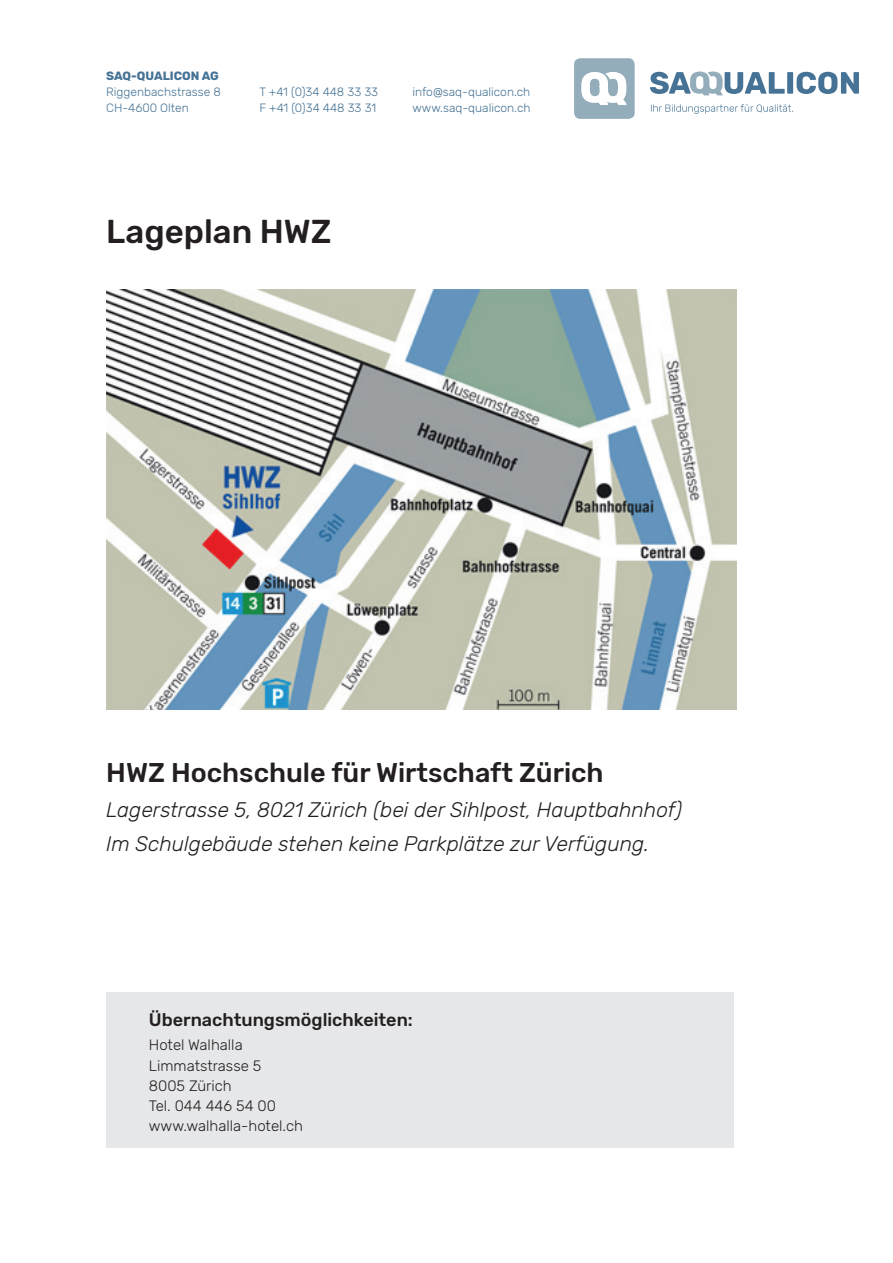
<style>
.page{position:relative;width:893px;height:1263px;background:#fff}
.page>*{position:absolute;margin:0;border:0;box-sizing:border-box;transform-origin:0 0}
.t1{font:500 33px "Rubik";color:#231f20}
.t2{font:500 27px "Rubik";color:#231f20}
.t3{font:italic 300 21px/34.5px "Rubik";color:#231f20}
.t4{font:500 18px "Rubik";color:#231f20}
.t5{font:300 15px/20.1px "Rubik";color:#231f20}
.t6{font:300 12px/15.8px "Rubik";color:#467395}
.t7{font:700 12px "Rubik";color:#467395}
</style>
<div class="page">
<div style="left:106px;top:992px;width:628px;height:156px;background:#e6e7e9"></div>
<img style="left:106px;top:289px;width:630px;height:420px">
<svg style="left:574px;top:58px;width:61px;height:61px"></svg>
<svg style="left:650px;top:72px;width:209px;height:23px"></svg>
<svg style="left:651px;top:104px;width:142px;height:10px"></svg>
<p class="t7" style="left:106px;top:69px;width:114px">SAQ-QUALICON AG</p>
<p class="t6" style="left:106px;top:84px;width:116px">Riggenbachstrasse 8<br>CH-4600 Olten</p>
<p class="t6" style="left:259px;top:84px;width:120px">T +41 (0)34 448 33 33<br>F +41 (0)34 448 33 31</p>
<p class="t6" style="left:412px;top:84px;width:120px">info@saq-qualicon.ch www.saq-qualicon.ch</p>
<h1 class="t1" style="left:106px;top:213px;width:227px">Lageplan HWZ</h1>
<p class="t2" style="left:106px;top:757px;width:499px">HWZ Hochschule für Wirtschaft Zürich</p>
<p class="t3" style="left:106px;top:793px;width:577px">Lagerstrasse 5, 8021 Zürich (bei der Sihlpost, Hauptbahnhof)<br>Im Schulgebäude stehen keine Parkplätze zur Verfügung.</p>
<p class="t4" style="left:149px;top:1009px;width:266px">Übernachtungsmöglichkeiten:</p>
<p class="t5" style="left:149px;top:1035px;width:156px">Hotel Walhalla<br>Limmatstrasse 5<br>8005 Zürich<br>Tel. 044 446 54 00 www.walhalla-hotel.ch</p>
</div>
